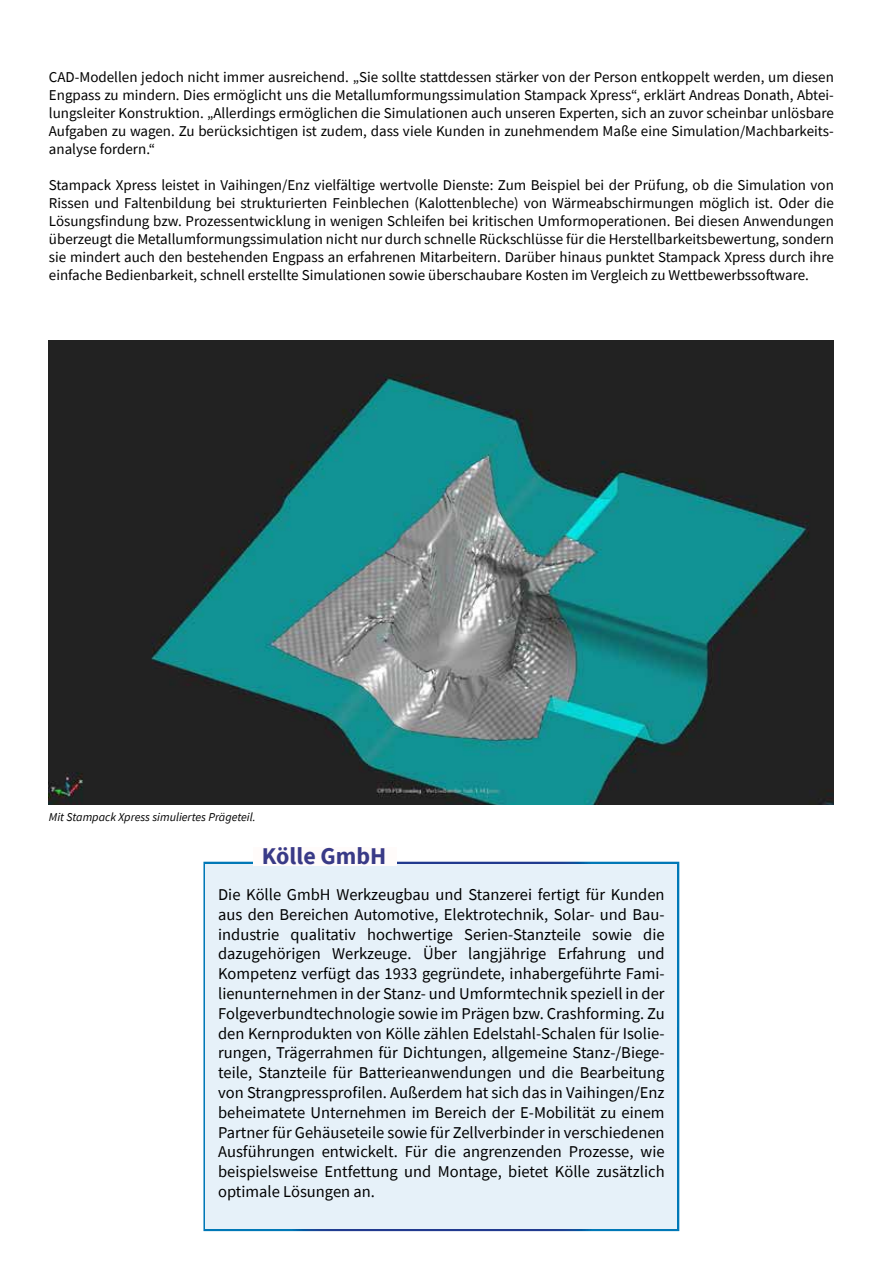
<style>
.page{position:relative;width:893px;height:1263px;background:#fff}
.page>*{position:absolute;margin:0;border:0;box-sizing:border-box;transform-origin:0 0}
.t1{font:700 24px "Source Sans Pro";color:#393a87}
.t2{font:16.5px/19.8px "Source Sans Pro";color:#000;text-align:justify}
.t3{font:15px/18px "Source Sans Pro";color:#000;text-align:justify}
.t4{font:italic 12px "Source Sans Pro";color:#000}
</style>
<div class="page">
<img style="left:49px;top:340px;width:785px;height:465px">
<div style="left:203px;top:862px;width:476px;height:369px;background:#e6f1f9;border:4px solid #fff"></div>
<div style="left:254px;top:848px;width:143px;height:18px;background:#fffbfa"></div>
<p class="t3" style="left:49px;top:68px;width:786px">CAD-Modellen jedoch nicht immer ausreichend. „Sie sollte stattdessen stärker von der Person entkoppelt werden, um diesen Engpass zu mindern. Dies ermöglicht uns die Metallumformungssimulation Stampack Xpress“, erklärt Andreas Donath, Abtei&shy;lungsleiter Konstruktion. „Allerdings ermöglichen die Simulationen auch unseren Experten, sich an zuvor scheinbar unlösbare Aufgaben zu wagen. Zu berücksichtigen ist zudem, dass viele Kunden in zunehmendem Maße eine Simulation/Machbarkeits&shy;analyse fordern.“</p>
<p class="t3" style="left:49px;top:176px;width:786px">Stampack Xpress leistet in Vaihingen/Enz vielfältige wertvolle Dienste: Zum Beispiel bei der Prüfung, ob die Simulation von Rissen und Faltenbildung bei strukturierten Feinblechen (Kalottenbleche) von Wärmeabschirmungen möglich ist. Oder die Lösungsfindung bzw. Prozessentwicklung in wenigen Schleifen bei kritischen Umformoperationen. Bei diesen Anwendungen überzeugt die Metallumformungssimulation nicht nur durch schnelle Rückschlüsse für die Herstellbarkeitsbewertung, sondern sie mindert auch den bestehenden Engpass an erfahrenen Mitarbeitern. Darüber hinaus punktet Stampack Xpress durch ihre einfache Bedienbarkeit, schnell erstellte Simulationen sowie überschaubare Kosten im Vergleich zu Wettbewerbssoftware.</p>
<p class="t4" style="left:49px;top:810px;width:208px">Mit Stampack Xpress simuliertes Prägeteil.</p>
<h1 class="t1" style="left:262px;top:840px;width:126px">Kölle GmbH</h1>
<p class="t2" style="left:218px;top:884px;width:448px">Die Kölle GmbH Werkzeugbau und Stanzerei fertigt für Kunden aus den Bereichen Automotive, Elektrotechnik, Solar- und Bau&shy;industrie qualitativ hochwertige Serien-Stanzteile sowie die dazugehörigen Werkzeuge. Über langjährige Erfahrung und Kompetenz verfügt das 1933 gegründete, inhabergeführte Fami&shy;lienunternehmen in der Stanz- und Umformtechnik speziell in der Folgeverbundtechnologie sowie im Prägen bzw. Crashforming. Zu den Kernprodukten von Kölle zählen Edelstahl-Schalen für Isolie&shy;rungen, Trägerrahmen für Dichtungen, allgemeine Stanz-/Biege&shy;teile, Stanzteile für Batterieanwendungen und die Bearbeitung von Strangpressprofilen. Außerdem hat sich das in Vaihingen/Enz beheimatete Unternehmen im Bereich der E-Mobilität zu einem Partner für Gehäuseteile sowie für Zellverbinder in verschiedenen Ausführungen entwickelt. Für die angrenzenden Prozesse, wie beispielsweise Entfettung und Montage, bietet Kölle zusätzlich optimale Lösungen an.</p>
</div>
